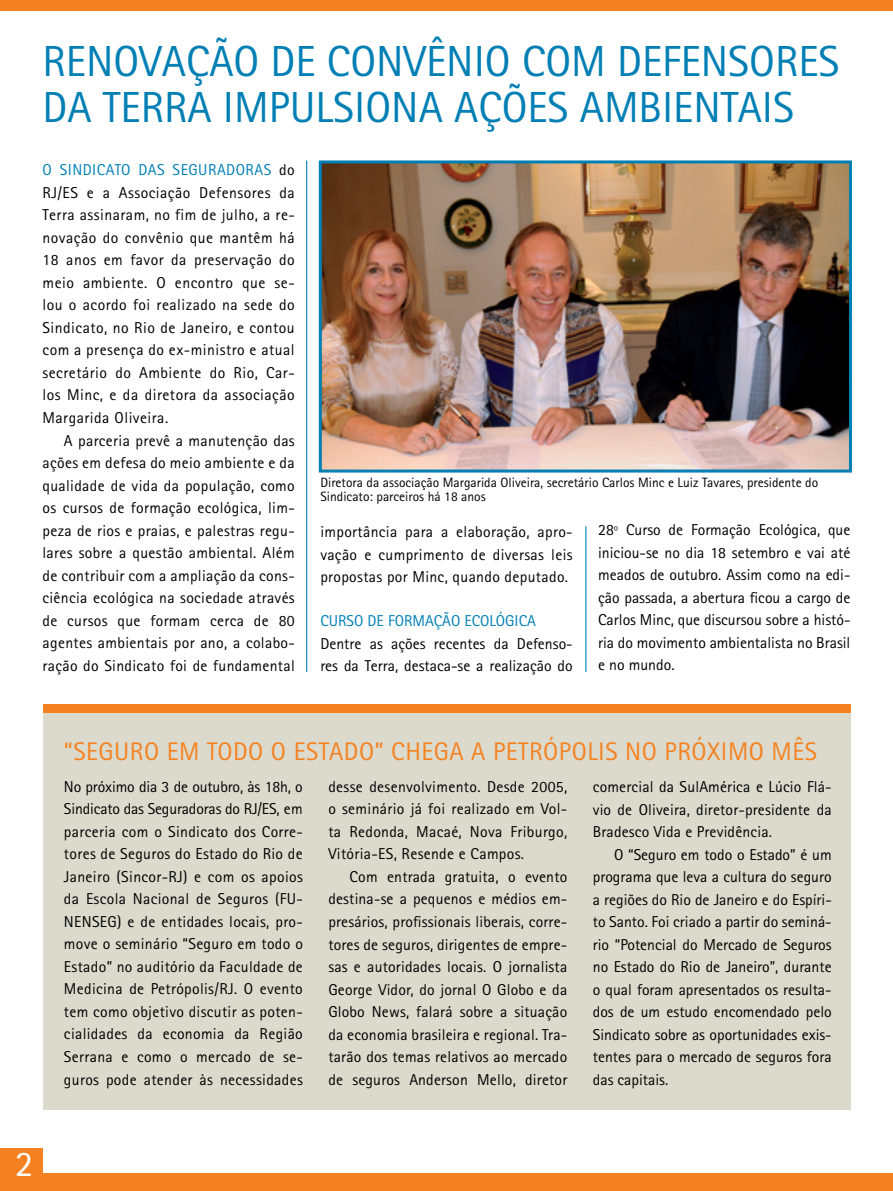
<style>
.page{position:relative;width:893px;height:1191px;background:#fff}
.page>*{position:absolute;margin:0;border:0;box-sizing:border-box;transform-origin:0 0}
.t1{font:43.5px/46.5px "Rotis Sans Serif";color:#007fb5}
.t2{font:36px "Rotis Sans Serif";color:#fff}
.t3{font:25.5px "Rotis Sans Serif";letter-spacing:.02em;color:#f58220}
.t4{font:15.75px/22.5px "Rotis Sans Serif";letter-spacing:.01em;color:#000;text-align:justify}
.t5{font:15.75px "Rotis Sans Serif";letter-spacing:.03em;color:#007fb5}
.t6{font:13.5px/13.5px "Rotis Sans Serif";color:#000}
</style>
<div class="page">
<div style="left:0;top:0;width:893px;height:11px;background:#f58220"></div>
<div style="left:0;top:1174px;width:893px;height:17px;background:#f58220"></div>
<div style="left:43px;top:711px;width:808px;height:399px;background:#dbdacd"></div>
<div style="left:43px;top:704px;width:808px;height:8px;background:#f58220"></div>
<div style="left:0;top:1148px;width:43px;height:43px;background:#f58220"></div>
<img style="left:323px;top:164px;width:525px;height:304px">
<div style="left:319px;top:160px;width:533px;height:312px;border:3px solid #007fb5"></div>
<hr style="left:306px;top:160px;width:1px;height:512px;background:#007fb5">
<hr style="left:585px;top:526px;width:1px;height:146px;background:#007fb5">
<h1 class="t1" style="left:43px;top:37px;width:798px;text-indent:228px">DE convênio COM DEFENSORES<br>DA TERRA I MPULSIONA AÇÕES AMBI ENTAIS</h1>
<h1 class="t1" style="left:43px;top:37px;width:168px">RENOVAÇÃO</h1>
<p class="t5" style="left:43px;top:161px;width:148px">O Sindicato das Segura</p>
<p class="t5" style="left:226px;top:161px;width:29px">doras</p>
<p class="t4" style="left:43px;top:159px;width:254px;text-indent:237px">do RJ/ES e a Associação Defensores da Terra assinaram, no fim de julho, a re&shy;novação do convênio que mantêm há 18 anos em favor da preservação do meio ambiente. O encontro que se&shy;lou o acordo foi realizado na sede do Sindicato, no Rio de Janeiro, e contou com a presença do ex-ministro e atual secretário do Ambiente do Rio, Car&shy;los Minc, e da diretora da associação Margarida Oliveira.</p>
<p class="t4" style="left:43px;top:429px;width:254px;text-indent:21px">A parceria prevê a manutenção das ações em defesa do meio ambiente e da qualidade de vida da população, como os cursos de formação ecológica, lim&shy;peza de rios e praias, e palestras regu&shy;lares sobre a questão ambiental. Além de contribuir com a ampliação da cons&shy;ciência ecológica na sociedade através de cursos que formam cerca de 80 agentes ambientais por ano, a colabo&shy;ração do Sindicato foi de fundamental</p>
<p class="t6" style="left:320px;top:475px;width:499px">Diretora da associação Margarida Oliveira, secretário Carlos Minc e Luiz Tavares, presidente do<br>Sindicato: parceiros há 18 anos</p>
<p class="t4" style="left:320px;top:520px;width:254px">importância para a elaboração, apro&shy;vação e cumprimento de diversas leis propostas por Minc, quando deputado.</p>
<p class="t5" style="left:320px;top:611px;width:95px">Curso de forma</p>
<p class="t5" style="left:434px;top:611px;width:92px">ção ecológ ica</p>
<p class="t4" style="left:320px;top:632px;width:254px">Dentre as ações recentes da Defenso&shy;res da Terra, destaca-se a realização do</p>
<p class="t4" style="left:598px;top:518px;width:254px">28º Curso de Formação Ecológica, que iniciou-se no dia 18 setembro e vai até meados de outubro. Assim como na edi&shy;ção passada, a abertura ficou a cargo de Carlos Minc, que discursou sobre a histó&shy;ria do movimento ambientalista no Brasil e no mundo.</p>
<h3 class="t3" style="left:64px;top:736px;width:158px">“SEGURO EM TODO</h3>
<h3 class="t3" style="left:271px;top:736px;width:548px">O ESTADO” CHEGA A PETRÓPO LI S NO PRÓXI MO MÊS</h3>
<p class="t4" style="left:64px;top:775px;width:240px">No próximo dia 3 de outubro, às 18h, o Sindicato das Seguradoras do RJ/ES, em parceria com o Sindicato dos Corre&shy;tores de Seguros do Estado do Rio de Janeiro (Sincor-RJ) e com os apoios da Escola Nacional de Seguros (FU-N ENSEG) e de entidades locais, pro&shy;move o seminário “Seguro em todo o Estado” no auditório da Faculdade de Medicina de Petrópolis/RJ. O evento tem como objetivo discutir as poten&shy;cialidades da economia da Região Serrana e como o mercado de se&shy;guros pode atender às necessidades</p>
<p class="t4" style="left:328px;top:775px;width:240px">desse desenvolvimento. Desde 2005, o seminário já foi realizado em Vol&shy;ta Redonda, Macaé, Nova Friburgo, Vitória-ES, Resende e Campos.</p>
<p class="t4" style="left:593px;top:775px;width:240px">comercial da SulAmérica e Lúcio Flá&shy;vio de Oliveira, diretor-presidente da Bradesco Vida e Previdência.</p>
<p class="t4" style="left:593px;top:843px;width:240px;text-indent:21px">O “Seguro em todo o Estado” é um programa que leva a cultura do seguro a regiões do Rio de Janeiro e do Espíri&shy;to Santo. Foi criado a partir do seminá&shy;rio “Potencial do Mercado de Seguros no Estado do Rio de Janeiro”, durante o qual foram apresentados os resulta&shy;dos de um estudo encomendado pelo Sindicato sobre as oportunidades exis&shy;tentes para o mercado de seguros fora das capitais.</p>
<p class="t4" style="left:328px;top:865px;width:240px;text-indent:21px">Com entrada gratuita, o evento destina-se a pequenos e médios em&shy;presários, profissionais liberais, corre&shy;tores de seguros, dirigentes de empre&shy;sas e autoridades locais. O jornalista George Vidor, do jornal O Globo e da Globo News, falará sobre a situação da economia brasileira e regional. Tra&shy;tarão dos temas relativos ao mercado de seguros Anderson Mello, diretor</p>
<h2 class="t2" style="left:15px;top:1142px;width:19px">2</h2>
</div>
